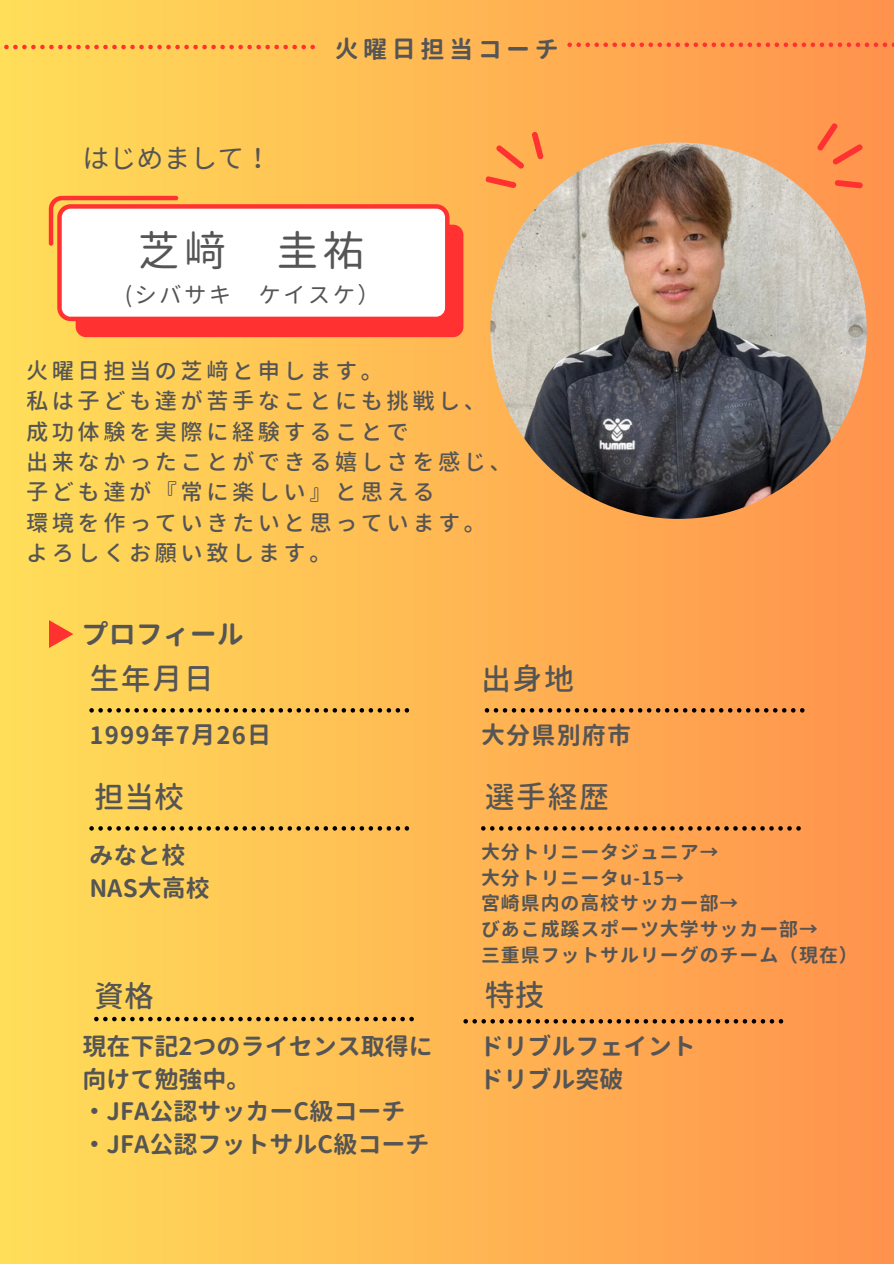
<style>
.page{position:relative;width:894px;height:1264px;background:#fff}
.page>*{position:absolute;margin:0;border:0;box-sizing:border-box;transform-origin:0 0}
.t1{font:42px "Gen Jyuu Gothic";color:#555}
.t2{font:500 30px "Gen Jyuu Gothic";letter-spacing:.05em;color:#555}
.t3{font:27px "Gen Jyuu Gothic";color:#555}
.t4{font:700 27px "Gen Jyuu Gothic";color:#555}
.t5{font:700 24px/32.7px "Gen Jyuu Gothic";color:#555}
.t6{font:700 24px "Gen Jyuu Gothic";letter-spacing:.05em;color:#555}
.t7{font:700 24px "Gen Jyuu Gothic";letter-spacing:.19em;color:#555}
.t8{font:22.5px "Gen Jyuu Gothic";letter-spacing:.1em;color:#555}
.t9{font:500 22.2px/30.3px "Gen Jyuu Gothic";letter-spacing:.155em;color:#555}
.t10{font:700 18.9px "Gen Jyuu Gothic";letter-spacing:.05em;color:#555}
</style>
<div class="page">
<div style="left:0;top:0;width:893px;height:1263px;background:linear-gradient(to right,#ffde59,#ff924d)"></div>
<img style="left:490px;top:142px;width:376px;height:377px;border-radius:50%">
<svg style="left:89px;top:708px;width:320px;height:4px"></svg>
<svg style="left:89px;top:826px;width:320px;height:4px"></svg>
<svg style="left:484px;top:708px;width:320px;height:4px"></svg>
<svg style="left:481px;top:826px;width:319px;height:4px"></svg>
<svg style="left:94px;top:1016px;width:320px;height:5px;background:#a68237"></svg>
<svg style="left:463px;top:1019px;width:320px;height:4px"></svg>
<svg style="left:484px;top:131px;width:65px;height:59px;background:#ffa04d"></svg>
<div style="left:76px;top:225px;width:387px;height:112px;background:#ff3131;border-radius:10px"></div>
<svg style="left:57px;top:204px;width:392px;height:117px;fill:#fff"></svg>
<svg style="left:49px;top:196px;width:129px;height:50px"></svg>
<svg style="left:49px;top:620px;width:24px;height:28px"></svg>
<svg style="left:0;top:45px;width:315px;height:4px"></svg>
<svg style="left:567px;top:42px;width:326px;height:5px;background:#ff7844"></svg>
<svg style="left:815px;top:122px;width:49px;height:77px;background:#ff8849"></svg>
<h1 class="t3" style="left:82px;top:139px;width:191px">はじめまして！</h1>
<p class="t7" style="left:334px;top:32px;width:226px">火曜日担当コーチ</p>
<p class="t1" style="left:138px;top:220px;width:228px">芝﨑 圭祐</p>
<p class="t8" style="left:125px;top:278px;width:257px">(シバサキ ケイスケ）</p>
<h3 class="t9" style="left:26px;top:355px;width:487px">火曜日担当の芝﨑と申します。<br>私は子ども達が苦手なことにも挑戦し、成功体験を実際に経験することで<br>出来なかったことができる嬉しさを感じ、子ども達が『常に楽しい』と思える<br>環境を作っていきたいと思っています。よろしくお願い致します。</h3>
<p class="t4" style="left:82px;top:614px;width:163px">プロフィール</p>
<p class="t2" style="left:89px;top:657px;width:126px">生年月日</p>
<h5 class="t2" style="left:481px;top:657px;width:94px">出身地</h5>
<p class="t6" style="left:89px;top:718px;width:183px">1999年7月26日</p>
<p class="t5" style="left:481px;top:718px;width:151px">大分県別府市</p>
<h2 class="t2" style="left:94px;top:775px;width:91px">担当校</h2>
<p class="t5" style="left:89px;top:838px;width:122px">みなと校<br>NAS大高校</p>
<h4 class="t2" style="left:484px;top:775px;width:126px">選手経歴</h4>
<h1 class="t10" style="left:481px;top:838px;width:239px">大分トリニータジュニア→</h1>
<h1 class="t10" style="left:481px;top:864px;width:205px">大分トリニータu-15→</h1>
<p class="t10" style="left:481px;top:890px;width:259px">宮崎県内の高校サッカー部→</p>
<h4 class="t10" style="left:481px;top:915px;width:338px">びあこ成蹊スポーツ大学サッカー部→</h4>
<h1 class="t10" style="left:481px;top:941px;width:378px">三重県フットサルリーグのチーム（現在）</h1>
<p class="t2" style="left:94px;top:974px;width:61px">資格</p>
<h4 class="t5" style="left:82px;top:1029px;width:352px">現在下記2つのライセンス取得に向けて勉強中。<br>・JFA公認サッカーC級コーチ・JFA公認フットサルC級コーチ</h4>
<h1 class="t2" style="left:484px;top:973px;width:61px">特技</h1>
<p class="t5" style="left:479px;top:1029px;width:217px">ドリブルフェイントドリブル突破</p>
</div>
